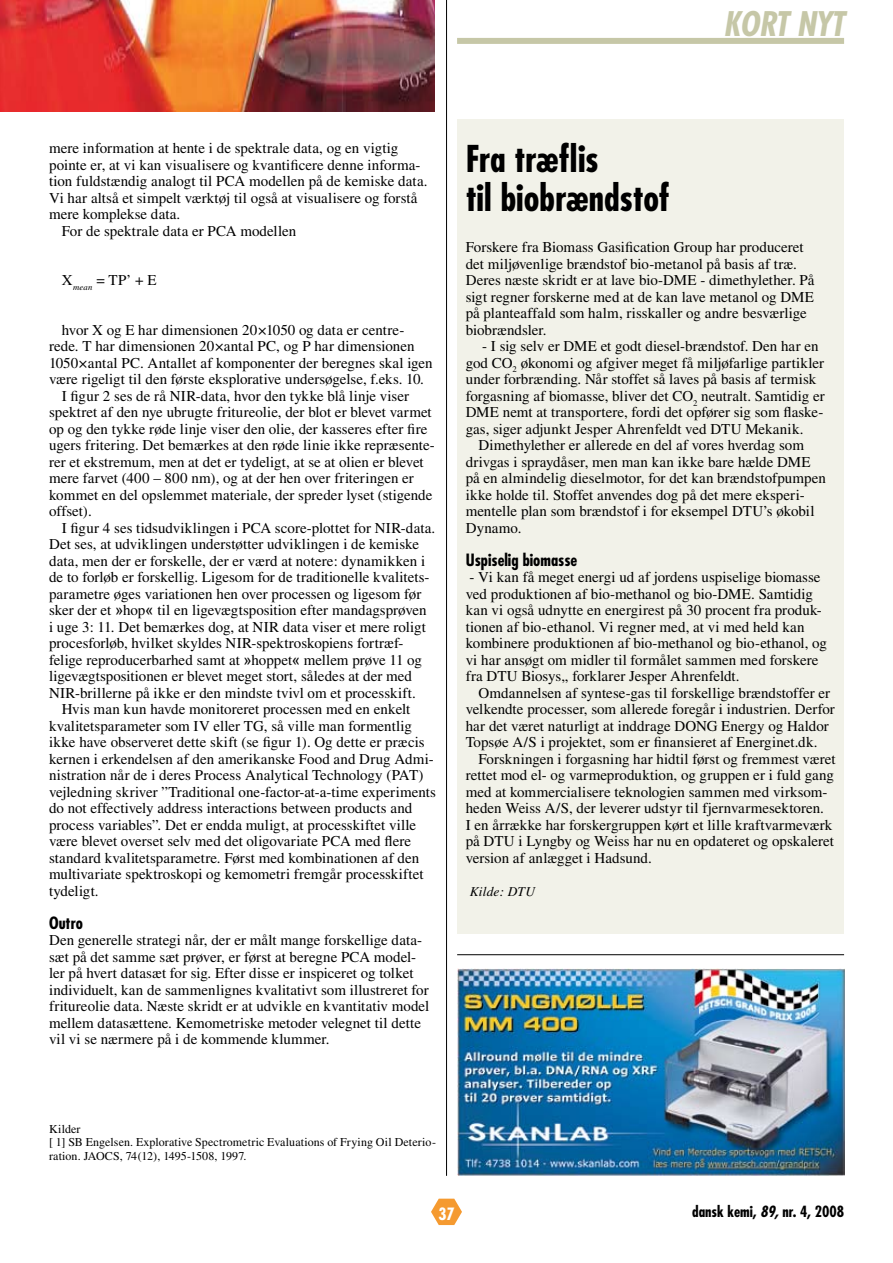
<style>
.page{position:relative;width:893px;height:1263px;background:#fff}
.page>*{position:absolute;margin:0;border:0;box-sizing:border-box;transform-origin:0 0}
.t1{font:700 condensed 36px/39px "Futura";letter-spacing:-.005em;color:#000}
.t2{font:italic 700 condensed 33px "Futura";color:#c6c7a7}
.t3{font:700 condensed 16.5px "Futura";color:#000}
.t4{font:700 condensed 16.5px "Futura";color:#fff}
.t5{font:15px/16.5px "Times";color:#000}
.t6{font:700 condensed 15px "Futura";color:#000}
.t7{font:italic 13.5px "Times";letter-spacing:.01em;color:#000}
.t8{font:12px/13.5px "Times";letter-spacing:.005em;color:#000}
.s1{font-family:"Arial"}
.s2{font-style:italic}
</style>
<div class="page">
<svg style="left:431px;top:1199px;width:31px;height:26px"></svg>
<img style="left:0;top:0;width:435px;height:112px">
<img style="left:457px;top:968px;width:387px;height:207px">
<div style="left:457px;top:119px;width:387px;height:814px;background:#f2f2e9"></div>
<div style="left:457px;top:38px;width:387px;height:6px;background:#c6c7a7"></div>
<hr style="left:446px;top:0;width:1px;height:1176px;background:#000">
<hr style="left:457px;top:954px;width:387px;height:1px;background:#000">
<h2 class="t2" style="left:723px;top:2px;width:122px">KOR T NYT</h2>
<p class="t5" style="left:49px;top:140px;width:351px">mere information at hente i de spektrale data, og en vigtig</p>
<p class="t5" style="left:49px;top:156px;width:373px">pointe er, at vi kan visualisere og kvantificere denne informa-</p>
<p class="t5" style="left:49px;top:173px;width:380px">tion fuldstændig analogt til PCA modellen på de kemiske data.</p>
<p class="t5" style="left:49px;top:189px;width:370px">Vi har altså et simpelt værktøj til også at visualisere og forstå</p>
<p class="t5" style="left:49px;top:206px;width:133px">mere komplekse data.</p>
<p class="t5" style="left:62px;top:222px;width:236px">For de spektrale data er PCA modellen</p>
<p class="t5" style="left:62px;top:272px;width:96px">X<sub>mean</sub> = TP’ + E</p>
<p class="t5" style="left:62px;top:321px;width:344px">hvor X og E har dimensionen 20×1050 og data er centre-</p>
<p class="t5" style="left:49px;top:338px;width:367px">rede. T har dimensionen 20×antal PC, og P har dimensionen</p>
<p class="t5" style="left:49px;top:354px;width:385px">1050×antal PC. Antallet af komponenter der beregnes skal igen</p>
<p class="t5" style="left:49px;top:371px;width:376px">være rigeligt til den første eksplorative undersøgelse, f.eks. 10.</p>
<p class="t5" style="left:62px;top:387px;width:349px">I figur 2 ses de rå NIR-data, hvor den tykke blå linje viser</p>
<p class="t5" style="left:49px;top:404px;width:384px">spektret af den nye ubrugte fritureolie, der blot er blevet varmet</p>
<p class="t5" style="left:49px;top:420px;width:380px">op og den tykke røde linje viser den olie, der kasseres efter fire</p>
<p class="t5" style="left:49px;top:437px;width:387px">ugers fritering. Det bemærkes at den røde linie ikke repræsente-</p>
<p class="t5" style="left:49px;top:453px;width:376px">rer et ekstremum, men at det er tydeligt, at se at olien er blevet</p>
<p class="t5" style="left:49px;top:470px;width:366px">mere farvet (400 – 800 nm), og at der hen over friteringen er</p>
<p class="t5" style="left:49px;top:486px;width:385px">kommet en del opslemmet materiale, der spreder lyset (stigende</p>
<p class="t5" style="left:49px;top:503px;width:44px">offset).</p>
<p class="t5" style="left:62px;top:519px;width:375px">I figur 4 ses tidsudviklingen i PCA score-plottet for NIR-data.</p>
<p class="t5" style="left:49px;top:536px;width:372px">Det ses, at udviklingen understøtter udviklingen i de kemiske</p>
<p class="t5" style="left:49px;top:552px;width:378px">data, men der er forskelle, der er værd at notere: dynamikken i</p>
<p class="t5" style="left:49px;top:569px;width:382px">de to forløb er forskellig. Ligesom for de traditionelle kvalitets-</p>
<p class="t5" style="left:49px;top:585px;width:374px">parametre øges variationen hen over processen og ligesom før</p>
<p class="t5" style="left:49px;top:602px;width:379px">sker der et <span class="s1">»</span>hop<span class="s1">«</span> til en ligevægtsposition efter mandagsprøven</p>
<p class="t5" style="left:49px;top:618px;width:378px">i uge 3: 11. Det bemærkes dog, at NIR data viser et mere roligt</p>
<p class="t5" style="left:49px;top:635px;width:356px">procesforløb, hvilket skyldes NIR-spektroskopiens fortræf-</p>
<p class="t5" style="left:49px;top:651px;width:374px">felige reproducerbarhed samt at <span class="s1">»</span>hoppet<span class="s1">«</span> mellem prøve 11 og</p>
<p class="t5" style="left:49px;top:668px;width:365px">ligevægtspositionen er blevet meget stort, således at der med</p>
<p class="t5" style="left:49px;top:684px;width:368px">NIR-brillerne på ikke er den mindste tvivl om et processkift.</p>
<p class="t5" style="left:62px;top:701px;width:350px">Hvis man kun havde monitoreret processen med en enkelt</p>
<p class="t5" style="left:49px;top:717px;width:364px">kvalitetsparameter som IV eller TG, så ville man formentlig</p>
<p class="t5" style="left:49px;top:734px;width:377px">ikke have observeret dette skift (se figur 1). Og dette er præcis</p>
<p class="t5" style="left:49px;top:750px;width:386px">kernen i erkendelsen af den amerikanske Food and Drug Admi-</p>
<p class="t5" style="left:49px;top:767px;width:376px">nistration når de i deres Process Analytical Technology (PAT)</p>
<p class="t5" style="left:49px;top:783px;width:388px">vejledning skriver ”Traditional one-factor-at-a-time experiments</p>
<p class="t5" style="left:49px;top:800px;width:365px">do not effectively address interactions between products and</p>
<p class="t5" style="left:49px;top:816px;width:369px">process variables”. Det er endda muligt, at processkiftet ville</p>
<p class="t5" style="left:49px;top:833px;width:363px">være blevet overset selv med det oligovariate PCA med flere</p>
<p class="t5" style="left:49px;top:849px;width:372px">standard kvalitetsparametre. Først med kombinationen af den</p>
<p class="t5" style="left:49px;top:866px;width:376px">multivariate spektroskopi og kemometri fremgår processkiftet</p>
<p class="t5" style="left:49px;top:882px;width:51px">tydeligt.</p>
<p class="t3" style="left:49px;top:912px;width:36px">Outro</p>
<p class="t5" style="left:49px;top:932px;width:382px">Den generelle strategi når, der er målt mange forskellige data&shy;sæt på det samme sæt prøver, er først at beregne PCA model&shy;ler på hvert datasæt for sig. Efter disse er inspiceret og tolket individuelt, kan de sammenlignes kvalitativt som illustreret for fritureolie data. Næste skridt er at udvikle en kvantitativ model mellem datasættene. Kemometriske metoder velegnet til dette vil vi se nærmere på i de kommende klummer.</p>
<h1 class="t1" style="left:466px;top:139px;width:205px">Fra træflis<br>til biobrændstof</h1>
<p class="t5" style="left:466px;top:239px;width:350px">Forskere fra Biomass Gasification Group har produceret det miljøvenlige brændstof bio-metanol på basis af træ.<br>Deres næste skridt er at lave bio-DME - dimethylether. På sigt regner forskerne med at de kan lave metanol og DME på planteaffald som halm, risskaller og andre besværlige biobrændsler.</p>
<p class="t5" style="left:466px;top:338px;width:360px;text-indent:17px">- I sig selv er DME et godt diesel-brændstof. Den har en god CO<sub>2</sub> økonomi og afgiver meget få miljøfarlige partikler under forbrænding. Når stoffet så laves på basis af termisk forgasning af biomasse, bliver det CO<sub>2</sub> neutralt. Samtidig er DME nemt at transportere, fordi det opfører sig som flaske&shy;gas, siger adjunkt Jesper Ahrenfeldt ved DTU Mekanik.</p>
<p class="t5" style="left:466px;top:437px;width:362px;text-indent:13px">Dimethylether er allerede en del af vores hverdag som drivgas i spraydåser, men man kan ikke bare hælde DME på en almindelig dieselmotor, for det kan brændstofpumpen ikke holde til. Stoffet anvendes dog på det mere eksperi&shy;mentelle plan som brændstof i for eksempel DTU’s økobil Dynamo.</p>
<p class="t3" style="left:466px;top:549px;width:113px">Uspiselig biomasse</p>
<p class="t5" style="left:466px;top:569px;width:363px">- Vi kan få meget energi ud af jordens uspiselige biomasse ved produktionen af bio-methanol og bio-DME. Samtidig kan vi også udnytte en energirest på 30 procent fra produk&shy;tionen af bio-ethanol. Vi regner med, at vi med held kan kombinere produktionen af bio-methanol og bio-ethanol, og vi har ansøgt om midler til formålet sammen med forskere fra DTU Biosys,, forklarer Jesper Ahrenfeldt.</p>
<p class="t5" style="left:466px;top:684px;width:371px;text-indent:13px">Omdannelsen af syntese-gas til forskellige brændstoffer er velkendte processer, som allerede foregår i industrien. Derfor har det været naturligt at inddrage DONG Energy og Haldor Topsøe A/S i projektet, som er finansieret af Energinet.dk.</p>
<p class="t5" style="left:466px;top:750px;width:371px;text-indent:13px">Forskningen i forgasning har hidtil først og fremmest været rettet mod el- og varmeproduktion, og gruppen er i fuld gang med at kommercialisere teknologien sammen med virksom&shy;heden Weiss A/S, der leverer udstyr til fjernvarmesektoren.<br>I en årrække har forskergruppen kørt et lille kraftvarmeværk på DTU i Lyngby og Weiss har nu en opdateret og opskaleret version af anlægget i Hadsund.</p>
<p class="t7" style="left:470px;top:884px;width:67px">Kilde: DTU</p>
<p class="t8" style="left:49px;top:1122px;width:388px">Kilder<br>[ 1] SB Engelsen. Explorative Spectrometric Evaluations of Frying Oil Deterio&shy;ration. JAOCS, 74(12), 1495-1508, 1997.</p>
<p class="t4" style="left:438px;top:1203px;width:18px">37</p>
<p class="t6" style="left:692px;top:1202px;width:153px">dansk kemi, <span class="s2">89,</span> nr. 4, 2008</p>
</div>
